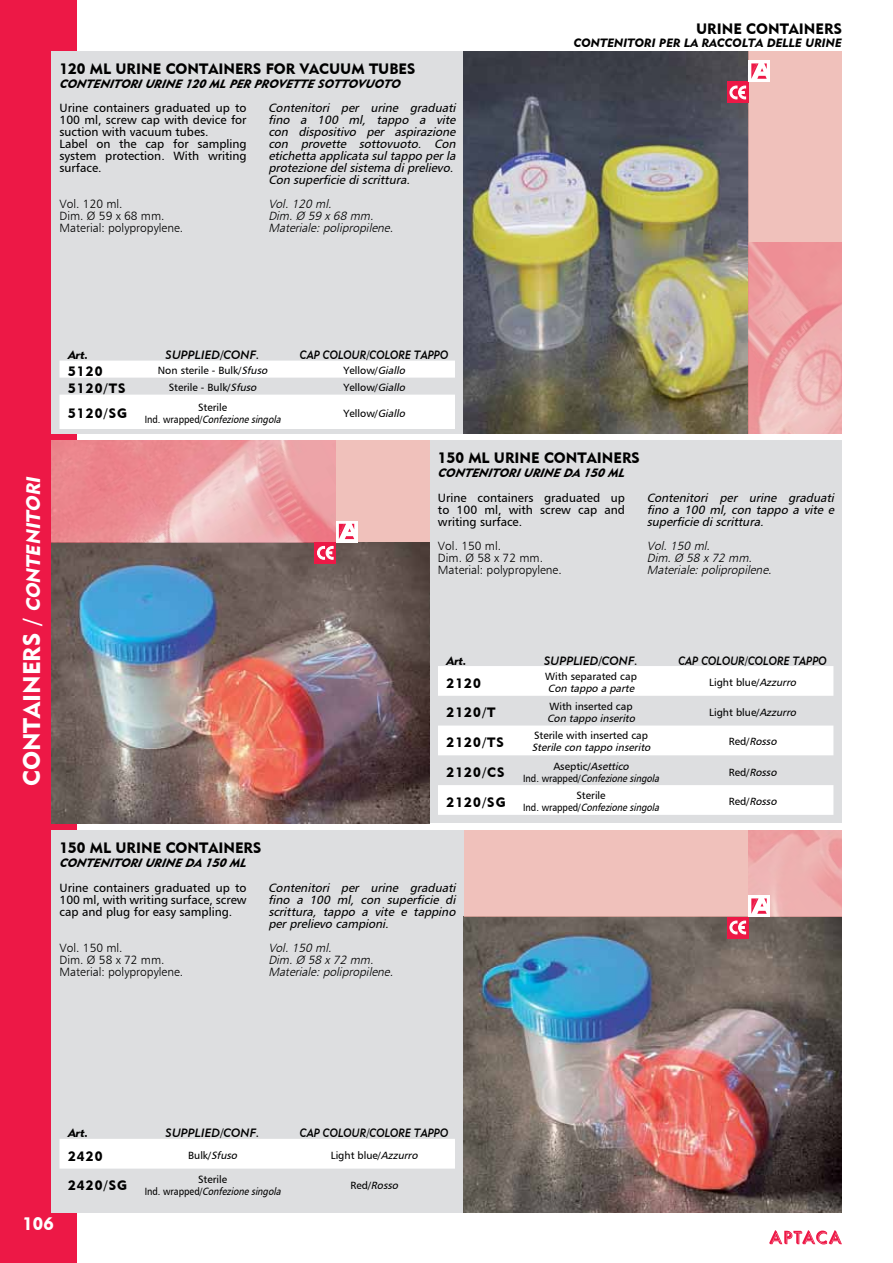
<style>
.page{position:relative;width:893px;height:1263px;background:#fff}
.page>*{position:absolute;margin:0;border:0;box-sizing:border-box;transform-origin:0 0}
.t1{font:24px "Geometric 415 BT Black A";color:#fff}
.t2{font:18px "Geometric 415 BT Black A";color:#fff}
.t3{font:15px "Geometric 415 BT Black A";color:#000}
.t4{font:13.5px "Geometric 415 BT Black A";letter-spacing:.08em;color:#000}
.t5{font:italic 12px/12px "Humanist 777 BT Roman B";color:#000;text-align:justify}
.t6{font:12px/12px "Humanist 777 BT Roman B";color:#000;text-align:justify}
.t7{font:italic 12px/12px "Humanist 777 BT Light B";color:#000}
.t8{font:12px/12px "Humanist 777 BT Light B";color:#000}
.t9{font:italic 12px "Geometric 415 BT Black Italic A";color:#000}
.t10{font:12px "Geometric 415 BT Medium Italic A";color:#000;scale:.89 1}
.t11{font:12px "Geometric 415 BT Black Italic A";color:#000}
.t12{font:12px "Geometric 415 BT Medium Italic A";color:#000}
.t13{font:10.5px/12px "Humanist 777 BT Roman B";color:#000;text-align:center}
.t14{font:italic 10.5px/12px "Humanist 777 BT Roman B";color:#000;text-align:center}
.s1{font-style:italic}
.s2{font-style:italic;font-size:19.5px}
.s3{font-style:normal}
</style>
<div class="page">
<div style="left:0;top:0;width:76px;height:1263px;background:#ed1846"></div>
<svg style="left:769px;top:1230px;width:73px;height:14px"></svg>
<div style="left:51px;top:51px;width:791px;height:383px;background:#dddee0"></div>
<div style="left:51px;top:440px;width:791px;height:383px;background:#dddee0"></div>
<div style="left:51px;top:830px;width:791px;height:383px;background:#dddee0"></div>
<img style="left:463px;top:51px;width:267px;height:383px">
<svg style="left:60px;top:361px;width:395px;height:68px"></svg>
<img style="left:463px;top:917px;width:379px;height:296px">
<img style="left:51px;top:559px;width:378px;height:264px">
<svg style="left:438px;top:666px;width:395px;height:149px;fill:#fff"></svg>
<div style="left:60px;top:1139px;width:395px;height:29px;background:#fff"></div>
<div style="left:727px;top:82px;width:21px;height:21px;background:#ed1846"></div>
<svg style="left:730px;top:51px;width:112px;height:383px;background:#dca8a5"></svg>
<div style="left:727px;top:917px;width:21px;height:21px;background:#ed1846"></div>
<svg style="left:465px;top:830px;width:377px;height:104px;background:#daaca8"></svg>
<div style="left:315px;top:542px;width:21px;height:21px;background:#ed1846"></div>
<svg style="left:51px;top:440px;width:378px;height:119px;background:#dc999b"></svg>
<p class="t3" style="left:60px;top:60px;width:357px">120 ML URINE CONTAINERS FOR VACUUM TUBES</p>
<p class="t5" style="left:268px;top:102px;width:192px;text-align:left">Contenitori per urine graduati fino a 100 ml, tappo a vite con dispositivo per aspirazione con provette sottovuoto. Con etichetta applicata sultappo perla protezione delsistema diprelievo.<br>Con superficie discrittura.</p>
<p class="t7" style="left:268px;top:198px;width:129px">Vol.120 ml.<br>Dim.Ø 59 x68 mm.<br>Materiale:polipropilene.</p>
<p class="t9" style="left:60px;top:77px;width:345px">CONTENITORIURINE 120 ML PER PROVETTE SOTTOVUOTO</p>
<p class="t6" style="left:60px;top:102px;width:189px;text-align:left">Urine containers graduated up to<br>100 ml, screw cap with device for suction with vacuum tubes.<br>Label on the cap for sampling system protection. With writing surface.</p>
<p class="t8" style="left:60px;top:198px;width:125px">Vol. 120 ml.<br>Dim. Ø 59 x 68 mm.<br>Material: polypropylene.</p>
<p class="t11" style="left:68px;top:348px;width:22px">Art.</p>
<p class="t12" style="left:166px;top:348px;width:95px">SUPPLIED/CONF.</p>
<p class="t10" style="left:300px;top:348px;width:168px">CAP COLOUR/COLORE TAPPO</p>
<p class="t4" style="left:68px;top:363px;width:36px">5120</p>
<p class="t13" style="left:158px;top:365px;width:114px">Non sterile - Bulk/<span class="s1">Sfuso</span></p>
<p class="t13" style="left:344px;top:365px;width:66px">Yellow/<span class="s1">Giallo</span></p>
<p class="t4" style="left:68px;top:380px;width:59px">5120/TS</p>
<p class="t13" style="left:169px;top:381px;width:92px">Sterile - Bulk/<span class="s1">Sfuso</span></p>
<p class="t13" style="left:344px;top:381px;width:66px">Yellow/<span class="s1">Giallo</span></p>
<p class="t4" style="left:68px;top:405px;width:61px">5120/SG</p>
<p class="t13" style="left:145px;top:401px;width:140px">Sterile<br>I n d . w r a p p e d /<span class="s1">Confezionesingola</span></p>
<p class="t13" style="left:344px;top:407px;width:66px">Yellow/<span class="s1">Giallo</span></p>
<p class="t3" style="left:696px;top:19px;width:147px">URINE CONTAINERS</p>
<p class="t11" style="left:574px;top:35px;width:270px">CONTENITORI PER LA RACCOLTA DELLE URINE</p>
<h1 class="t1" style="left:17px;top:786px;width:315px;rotate:-90deg">C O N TAI N E RS / <span class="s2">CONTENITORI</span></h1>
<p class="t3" style="left:438px;top:449px;width:203px">150 ML URINE CONTAINERS</p>
<p class="t9" style="left:438px;top:466px;width:191px">CONTENITORIURINE DA 150 ML</p>
<p class="t6" style="left:438px;top:491px;width:189px">Urine containers graduated up to 100 ml, with screw cap and writing surface.</p>
<p class="t8" style="left:438px;top:539px;width:125px">Vol. 150 ml.<br>Dim. Ø 58 x 72 mm.<br>Material: polypropylene.</p>
<p class="t5" style="left:647px;top:491px;width:192px">Contenitori per urine graduati fino a 100 ml, con tappo a vite e superficie discrittura.</p>
<p class="t7" style="left:647px;top:539px;width:129px">Vol.150 ml.<br>Dim.Ø 58 x72 mm.<br>Materiale:polipropilene.</p>
<p class="t11" style="left:446px;top:653px;width:22px">Art.</p>
<p class="t12" style="left:544px;top:653px;width:95px">SUPPLIED/CONF.</p>
<p class="t10" style="left:678px;top:653px;width:168px">CAP COLOUR/COLORE TAPPO</p>
<p class="t4" style="left:446px;top:675px;width:36px">2120</p>
<p class="t13" style="left:545px;top:670px;width:93px">With separated cap</p>
<p class="t14" style="left:548px;top:682px;width:90px">Con tappo a parte</p>
<p class="t13" style="left:709px;top:676px;width:91px">Light blue/<span class="s1">Azzurro</span></p>
<p class="t4" style="left:446px;top:704px;width:51px">2120/T</p>
<p class="t4" style="left:446px;top:734px;width:59px">2120/TS</p>
<p class="t13" style="left:549px;top:700px;width:85px">With inserted cap</p>
<p class="t14" style="left:547px;top:712px;width:92px">Con tappo inserito</p>
<p class="t13" style="left:534px;top:729px;width:115px">Sterile with inserted cap</p>
<p class="t14" style="left:532px;top:741px;width:123px">Sterile con tappo inserito</p>
<p class="t13" style="left:709px;top:706px;width:91px">Light blue/<span class="s1">Azzurro</span></p>
<p class="t14" style="left:729px;top:735px;width:52px"><span class="s3">Red/</span>Rosso</p>
<p class="t3" style="left:60px;top:838px;width:203px">150 ML URINE CONTAINERS</p>
<p class="t9" style="left:60px;top:856px;width:191px">CONTENITORIURINE DA 150 ML</p>
<p class="t4" style="left:446px;top:764px;width:60px">2120/CS</p>
<p class="t14" style="left:523px;top:760px;width:140px"><span class="s3">Aseptic/</span>Asettico<br><span class="s3">I n d . w r a p p e d /</span>Confezionesingola</p>
<p class="t14" style="left:729px;top:766px;width:52px"><span class="s3">Red/</span>Rosso</p>
<p class="t4" style="left:446px;top:793px;width:61px">2120/SG</p>
<p class="t13" style="left:523px;top:789px;width:140px">Sterile<br>I n d . w r a p p e d /<span class="s1">Confezionesingola</span></p>
<p class="t14" style="left:729px;top:795px;width:52px"><span class="s3">Red/</span>Rosso</p>
<p class="t6" style="left:60px;top:881px;width:189px">Urine containers graduated up to 100 ml, with writing surface, screw cap and plug for easy sampling.</p>
<p class="t8" style="left:60px;top:941px;width:125px">Vol. 150 ml.<br>Dim. Ø 58 x 72 mm.<br>Material: polypropylene.</p>
<p class="t5" style="left:268px;top:881px;width:192px">Contenitori per urine graduati fino a 100 ml, con superficie di scrittura, tappo a vite e tappino perprelievo campioni.</p>
<p class="t7" style="left:268px;top:941px;width:129px">Vol.150 ml.<br>Dim.Ø 58 x72 mm.<br>Materiale:polipropilene.</p>
<p class="t11" style="left:68px;top:1126px;width:22px">Art.</p>
<p class="t12" style="left:166px;top:1126px;width:95px">SUPPLIED/CONF.</p>
<p class="t10" style="left:300px;top:1126px;width:168px">CAP COLOUR/COLORE TAPPO</p>
<p class="t4" style="left:68px;top:1147px;width:36px">2420</p>
<p class="t13" style="left:188px;top:1149px;width:53px">Bulk/<span class="s1">Sfuso</span></p>
<p class="t13" style="left:331px;top:1149px;width:91px">Light blue/<span class="s1">Azzurro</span></p>
<p class="t4" style="left:68px;top:1177px;width:61px">2420/SG</p>
<p class="t13" style="left:145px;top:1173px;width:140px">Sterile<br>I n d . w r a p p e d /<span class="s1">Confezionesingola</span></p>
<p class="t14" style="left:350px;top:1179px;width:52px"><span class="s3">Red/</span>Rosso</p>
<h2 class="t2" style="left:23px;top:1213px;width:33px">106</h2>
</div>
